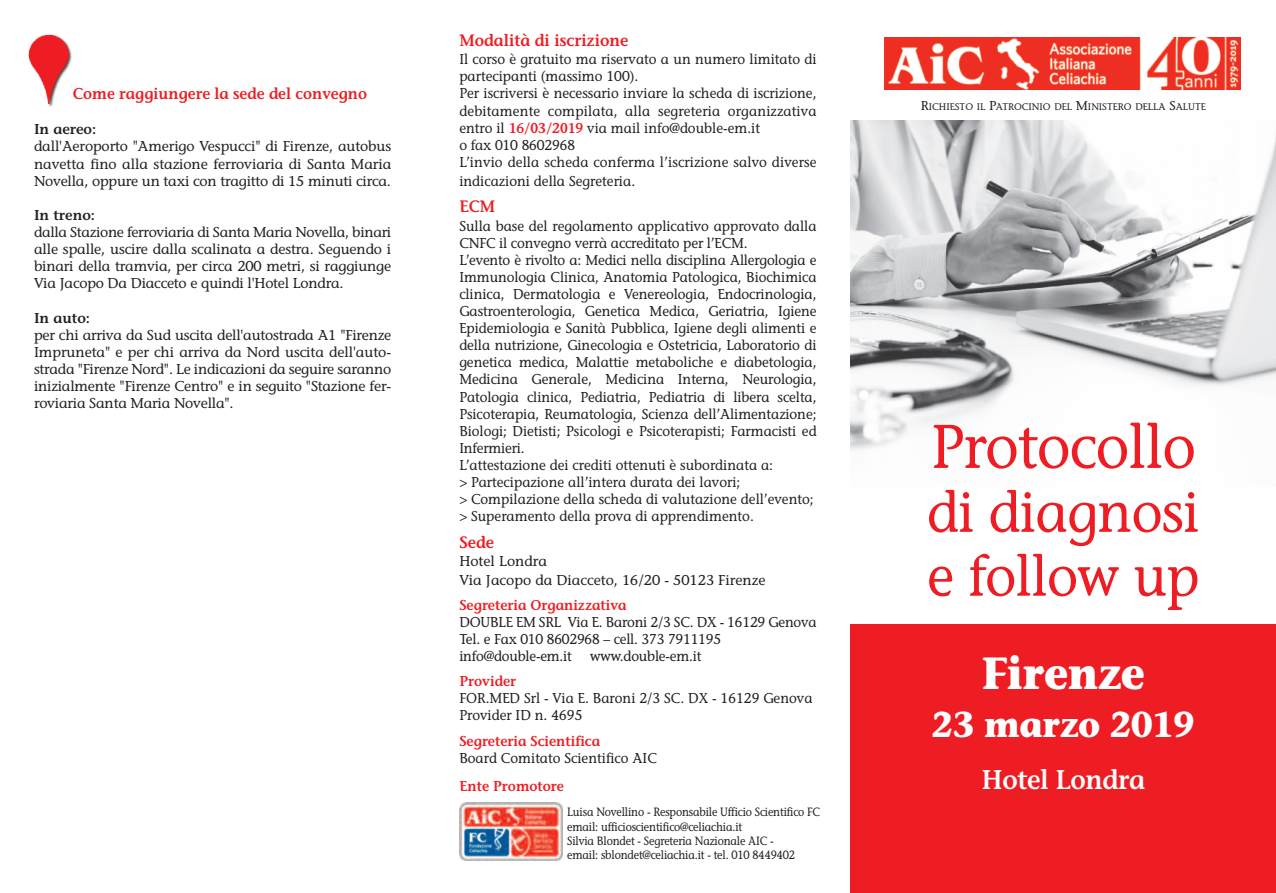
<style>
.page{position:relative;width:1276px;height:893px;background:#fff}
.page>*{position:absolute;margin:0;border:0;box-sizing:border-box;transform-origin:0 0}
.t1{font:500 61.5px "Stone Informal Std";letter-spacing:-.015em;color:#ee1d23;scale:.95 1}
.t2{font:500 57px/63.9px "Stone Informal Std";letter-spacing:-.015em;color:#ee1d23;scale:.95 1}
.t3{font:700 45px "Stone Informal Std";letter-spacing:-.015em;color:#fff;scale:.95 1}
.t4{font:700 36px "Stone Informal Std";letter-spacing:-.015em;color:#fff;scale:.95 1}
.t5{font:600 27px "Stone Informal Std";letter-spacing:-.015em;color:#fff;scale:.95 1}
.t6{font:600 16.5px "Stone Informal Std";color:#ee1d23;scale:.95 1}
.t7{font:600 15.75px "Stone Informal Std";color:#ee1d23;scale:.95 1}
.t8{font:500 14.25px/17.1px "Stone Informal Std";letter-spacing:-.005em;color:#231f20;scale:.95 1}
.t9{font:500 14.25px/17.1px "Stone Informal Std";letter-spacing:-.015em;color:#212121;text-align:justify}
.t10{font:600 14.25px "Stone Informal Std";color:#ee1d23;scale:.95 1}
.t11{font:500 14.25px/18.8px "Stone Informal Std";letter-spacing:-.005em;color:#231f20}
.t12{font:600 14.25px "Stone Informal Std";color:#212121}
.t13{font:500 12px/14.4px "Stone Informal Std";letter-spacing:-.015em;color:#231f20;scale:.9 1}
.t14{font:500 9.6px "Stone Informal Std";color:#231f20}
.s1{font-weight:600;color:#ee1d23}
.s2{font-size:12.75px}
</style>
<div class="page">
<img style="left:459px;top:802px;width:103px;height:58px">
<img style="left:850px;top:121px;width:426px;height:329px">
<div style="left:850px;top:624px;width:426px;height:269px;background:#ee1d23"></div>
<div style="left:884px;top:34px;width:356px;height:59px;background:linear-gradient(to right,#fff,#fff)"></div>
<img style="left:884px;top:38px;width:356px;height:51px">
<img style="left:41px;top:34px;width:31px;height:73px">
<img style="left:28px;top:36px;width:43px;height:67px">
<p class="t7" style="left:73px;top:88px;width:311px">Come raggiungere la sede del convegno</p>
<p class="t12" style="left:34px;top:124px;width:64px">In aereo:</p>
<p class="t9" style="left:34px;top:139px;width:359px">dall'Aeroporto "Amerigo Vespucci" di Firenze, autobus navetta fino alla stazione ferroviaria di Santa Maria Novella, oppure un taxi con tragitto di 15 minuti circa.</p>
<p class="t12" style="left:34px;top:209px;width:63px">In treno:</p>
<p class="t9" style="left:34px;top:225px;width:359px">dalla Stazione ferroviaria di Santa Maria Novella, binari alle spalle, uscire dalla scalinata a destra. Seguendo i binari della tramvia, per circa 200 metri, si raggiunge Via Jacopo Da Diacceto e quindi l'Hotel Londra.</p>
<p class="t12" style="left:34px;top:312px;width:58px">In auto:</p>
<p class="t9" style="left:34px;top:328px;width:359px">per chi arriva da Sud uscita dell'autostrada A1 "Firenze Impruneta" e per chi arriva da Nord uscita dell'auto&shy;strada "Firenze Nord". Le indicazioni da seguire saranno inizialmente "Firenze Centro" e in seguito "Stazione fer&shy;roviaria Santa Maria Novella".</p>
<p class="t6" style="left:459px;top:34px;width:179px">Modalità di iscrizione</p>
<p class="t8" style="left:459px;top:52px;width:377px">Il corso è gratuito ma riservato a un numero limitato di partecipanti (massimo 100).<br>Per iscriversi è necessario inviare la scheda di iscrizione, debitamente compilata, alla segreteria organizzativa entro il <span class="s1">16/03/2019</span> via mail info@double-em.it<br>o fax 010 8602968<br>L’invio della scheda conferma l’iscrizione salvo diverse</p>
<p class="t8" style="left:459px;top:174px;width:187px">indicazioni della Segreteria.</p>
<p class="t6" style="left:459px;top:200px;width:39px">ECM</p>
<p class="t8" style="left:459px;top:218px;width:377px">Sulla base del regolamento applicativo approvato dalla CNFC il convegno verrà accreditato per l’ECM.<br>L’evento è rivolto a: Medici nella disciplina Allergologia e Immunologia Clinica, Anatomia Patologica, Biochimica clinica, Dermatologia e Venereologia, Endocrinologia, Gastroenterologia, Genetica Medica, Geriatria, Igiene Epidemiologia e Sanità Pubblica, Igiene degli alimenti e della nutrizione, Ginecologia e Ostetricia, Laboratorio di genetica medica, Malattie metaboliche e diabetologia, Medicina Generale, Medicina Interna, Neurologia, Patologia clinica, Pediatria, Pediatria di libera scelta, Psicoterapia, Reumatologia, Scienza dell’Alimentazione; Biologi; Dietisti; Psicologi e Psicoterapisti; Farmacisti ed Infermieri.<br>L’attestazione dei crediti ottenuti è subordinata a:<br>&gt; Partecipazione all’intera durata dei lavori;<br>&gt; Compilazione della scheda di valutazione dell’evento; &gt; Superamento della prova di apprendimento.</p>
<p class="t6" style="left:459px;top:536px;width:38px">Sede</p>
<p class="t11" style="left:459px;top:553px;width:308px">Hotel Londra<br>Via Jacopo da Diacceto, 16/20 - 50123 Firenze</p>
<p class="t10" style="left:459px;top:599px;width:178px">Segreteria Organizzativa</p>
<p class="t8" style="left:459px;top:615px;width:377px">DOUBLE EM SRL Via E. Baroni 2/3 SC. DX - 16129 Genova<br>Tel. e Fax 010 8602968 – cell. 373 7911195 info@double-em.it</p>
<p class="t8" style="left:590px;top:649px;width:119px">www.double-em.it</p>
<p class="t10" style="left:459px;top:676px;width:61px">Provider</p>
<p class="t8" style="left:459px;top:691px;width:373px">FOR.MED Srl - Via E. Baroni 2/3 SC. DX - 16129 Genova<br>Provider ID n. 4695</p>
<p class="t10" style="left:459px;top:735px;width:150px">Segreteria Scientifica</p>
<p class="t8" style="left:459px;top:751px;width:209px">Board Comitato Scientifico AIC</p>
<p class="t10" style="left:459px;top:780px;width:112px">Ente Promotore</p>
<p class="t13" style="left:567px;top:806px;width:282px">Luisa Novellino - Responsabile Ufficio Scientifico FC email: ufficioscientifico@celiachia.it<br>Silvia Blondet - Segreteria Nazionale AIC -<br>email: sblondet@celiachia.it - tel. 010 8449402</p>
<p class="t14" style="left:921px;top:103px;width:286px"><span class="s2">R</span>ICHIESTO IL <span class="s2">P</span>ATROCINIO DEL <span class="s2">M</span>INISTERO DELLA <span class="s2">S</span>ALUTE</p>
<h1 class="t1" style="left:930px;top:423px;width:281px">Protocollo</h1>
<h2 class="t2" style="left:927px;top:486px;width:289px">di diagnosi e follow up</h2>
<h3 class="t3" style="left:981px;top:656px;width:174px">Firenze</h3>
<h3 class="t4" style="left:932px;top:710px;width:278px">23 marzo 2019</h3>
<h3 class="t5" style="left:981px;top:769px;width:174px">Hotel Londra</h3>
</div>
